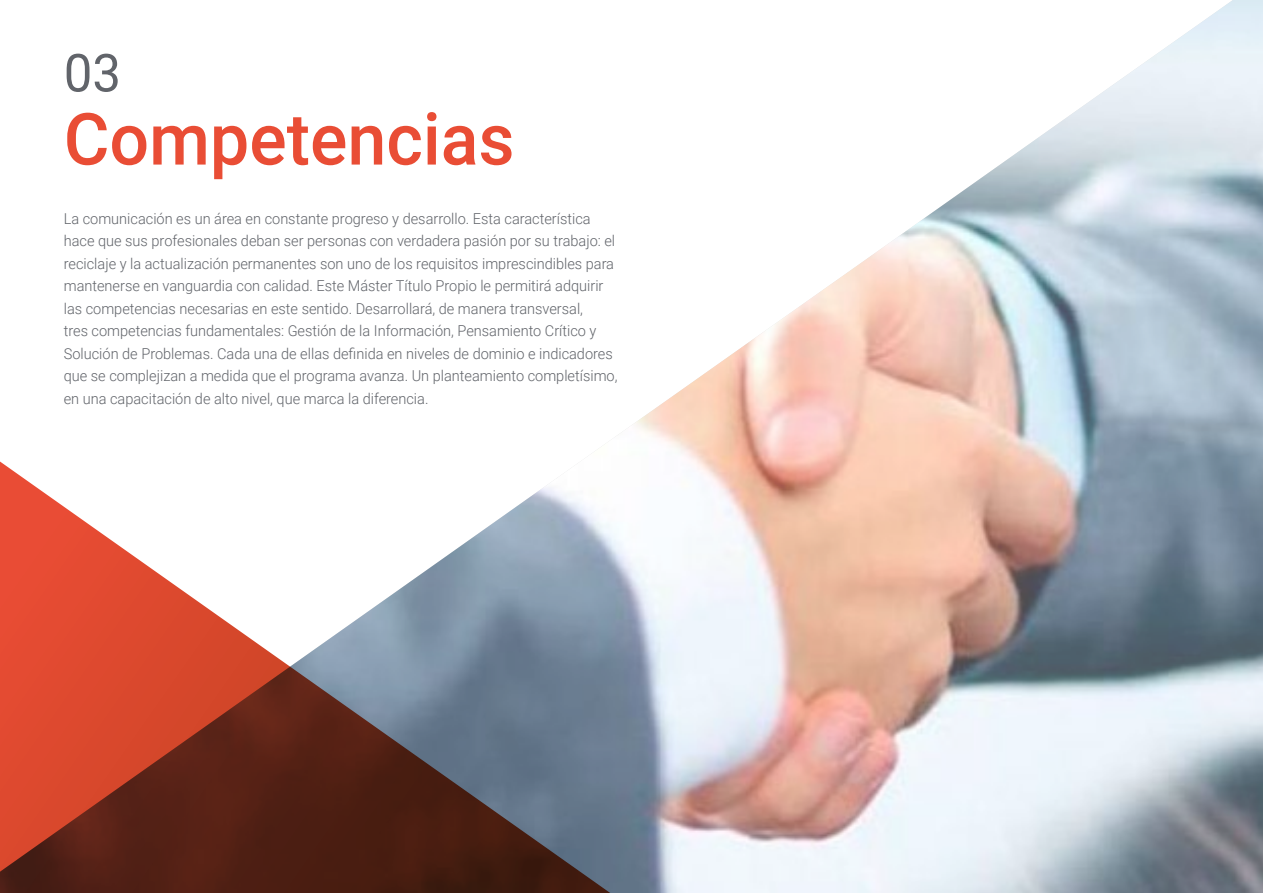
<style>
.page{position:relative;width:1263px;height:893px;background:#fff}
.page>*{position:absolute;margin:0;border:0;box-sizing:border-box;transform-origin:0 0}
.t1{font:500 72px "Roboto";color:#e94d35}
.t2{font:52.5px "Roboto";color:#61646a}
.t3{font:300 15px/22.5px "Roboto";color:#61646a}
</style>
<div class="page">
<img style="left:618px;top:0;width:645px;height:893px">
<svg style="left:0;top:446px;width:640px;height:447px"></svg>
<h2 class="t2" style="left:64px;top:36px;width:59px">03</h2>
<h1 class="t1" style="left:64px;top:89px;width:452px">Competencias</h1>
<p class="t3" style="left:64px;top:207px;width:555px">La comunicación es un área en constante progreso y desarrollo. Esta característica hace que sus profesionales deban ser personas con verdadera pasión por su trabajo: el reciclaje y la actualización permanentes son uno de los requisitos imprescindibles para mantenerse en vanguardia con calidad. Este Máster Título Propio le permitirá adquirir las competencias necesarias en este sentido. Desarrollará, de manera transversal,<br>tres competencias fundamentales: Gestión de la Información, Pensamiento Crítico y Solución de Problemas. Cada una de ellas definida en niveles de dominio e indicadores que se complejizan a medida que el programa avanza. Un planteamiento completísimo, en una capacitación de alto nivel, que marca la diferencia.</p>
</div>
